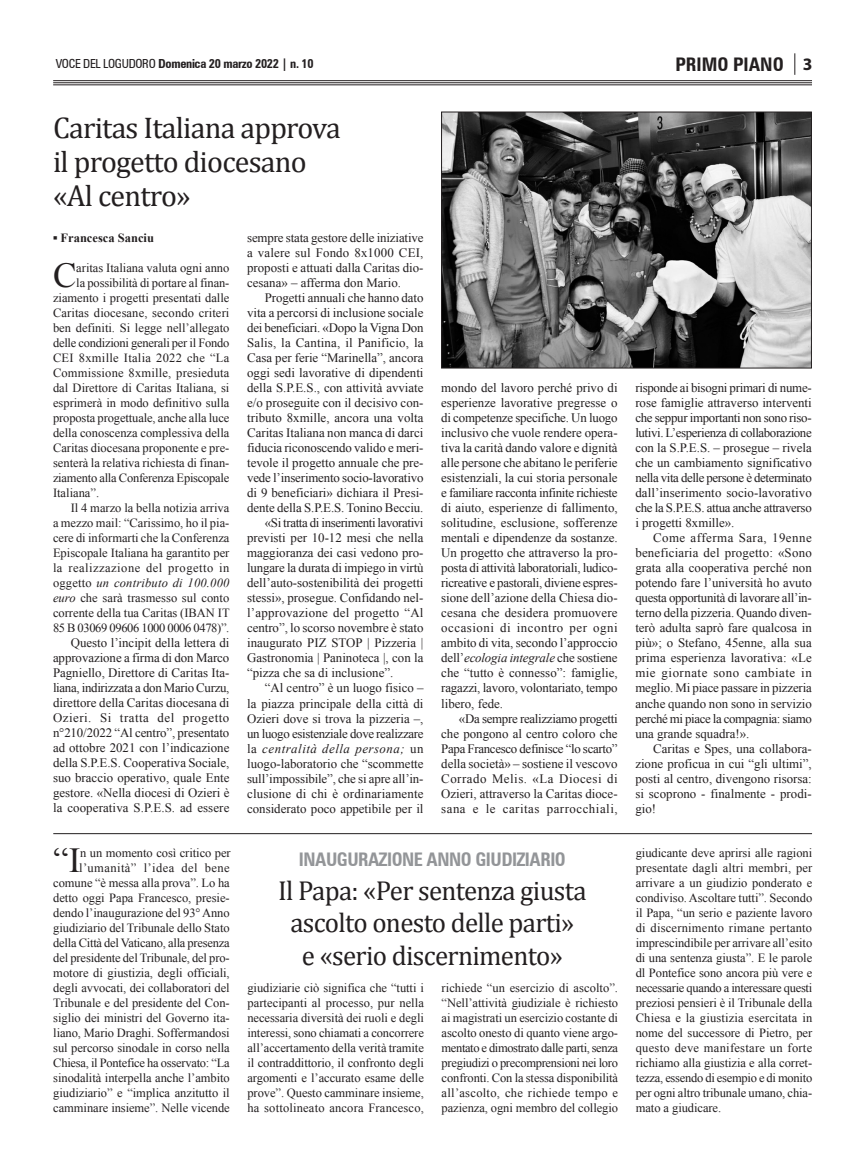
<style>
.page{position:relative;width:865px;height:1170px;background:#fff}
.page>*{position:absolute;margin:0;border:0;box-sizing:border-box;transform-origin:0 0}
.t1{font:35.12px "Times New Roman";color:#231f20}
.t2{font:30px "Cambria";letter-spacing:-.025em;color:#231f20}
.t3{font:27.5px/32.5px "Cambria";letter-spacing:-.025em;color:#231f20;text-align:center}
.t4{font:700 condensed 18.75px "Zurich BT";letter-spacing:-.025em;color:#939598}
.t5{font:700 condensed 18.75px "Zurich BT";color:#231f20}
.t6{font:700 17.5px "Myriad Pro";color:#231f20}
.t7{font:12.88px/15px "Times New Roman";color:#231f20;text-align:justify}
.t8{font:12.5px/15px "Times New Roman";letter-spacing:-.005em;color:#231f20;text-align:justify}
.t9{font:700 condensed 12.5px "Zurich BT";letter-spacing:-.025em;color:#231f20}
.t10{font:12.5px "Times New Roman";letter-spacing:.015em;color:#231f20}
.t11{font:12.5px "Times New Roman";letter-spacing:.025em;color:#231f20}
.t12{font:700 12.5px "Times New Roman";color:#231f20}
.s1{font-weight:400}
.s2{font-style:italic}
</style>
<div class="page">
<svg style="left:794px;top:53px;width:1px;height:22px"></svg>
<hr style="left:53px;top:80px;width:759px;height:1px;background:#231f20">
<hr style="left:53px;top:82px;width:759px;height:1px;background:#231f20">
<hr style="left:53px;top:84px;width:759px;height:1px;background:#231f20">
<img style="left:443px;top:114px;width:366px;height:252px">
<div style="left:441px;top:112px;width:370px;height:256px;border:1px solid #231f20"></div>
<hr style="left:53px;top:833px;width:759px;height:1px;background:#231f20">
<p class="t9" style="left:56px;top:56px;width:259px"><span class="s1">VOCE DEL LOGUDORO</span> Domenica 20 marzo 2022 | n. 10</p>
<p class="t5" style="left:675px;top:53px;width:110px">PRIMO PIANO</p>
<p class="t6" style="left:803px;top:53px;width:11px">3</p>
<p class="t2" style="left:53px;top:110px;width:289px">Caritas Italiana approva</p>
<p class="t2" style="left:53px;top:144px;width:255px">il progetto diocesano</p>
<p class="t2" style="left:53px;top:177px;width:139px">«Al centro»</p>
<p class="t12" style="left:53px;top:230px;width:102px">▪ Francesca Sanciu</p>
<p class="t1" style="left:53px;top:255px;width:25px">C</p>
<p class="t8" style="left:76px;top:260px;width:155px">aritas Italiana valuta ogni anno</p>
<p class="t8" style="left:76px;top:275px;width:155px">la possibilità di portare al finan-</p>
<p class="t8" style="left:53px;top:290px;width:178px">ziamento i progetti presentati dalle</p>
<p class="t8" style="left:53px;top:305px;width:178px">Caritas diocesane, secondo criteri</p>
<p class="t8" style="left:53px;top:320px;width:178px">ben definiti. Si legge nell’allegato</p>
<p class="t8" style="left:53px;top:335px;width:178px">delle condizioni generali per il Fondo</p>
<p class="t11" style="left:53px;top:350px;width:178px">CEI 8xmille Italia 2022 che “La</p>
<p class="t10" style="left:53px;top:365px;width:178px">Commissione 8xmille, presieduta</p>
<p class="t8" style="left:53px;top:380px;width:178px">dal Direttore di Caritas Italiana, si</p>
<p class="t8" style="left:53px;top:395px;width:178px">esprimerà in modo definitivo sulla</p>
<p class="t8" style="left:53px;top:410px;width:178px">proposta progettuale, anche alla luce</p>
<p class="t8" style="left:53px;top:425px;width:178px">della conoscenza complessiva della</p>
<p class="t8" style="left:53px;top:440px;width:178px">Caritas diocesana proponente e pre-</p>
<p class="t8" style="left:53px;top:455px;width:178px">senterà la relativa richiesta di finan-</p>
<p class="t8" style="left:53px;top:470px;width:178px">ziamento alla Conferenza Episcopale</p>
<p class="t8" style="left:53px;top:485px;width:48px">Italiana”.</p>
<p class="t8" style="left:53px;top:500px;width:178px;text-indent:18px">Il 4 marzo la bella notizia arriva a mezzo mail: “Carissimo, ho il pia&shy;cere di informarti che la Conferenza Episcopale Italiana ha garantito per la realizzazione del progetto in oggetto <span class="s2">un contributo di 100.000 euro</span> che sarà trasmesso sul conto corrente della tua Caritas (IBAN IT 85 B 03069 09606 1000 0006 0478)”.</p>
<p class="t7" style="left:53px;top:635px;width:178px;text-indent:18px">Questo l’incipit della lettera di approvazione a firma di don Marco Pagniello, Direttore di Caritas Ita&shy;liana, indirizzata a don Mario Curzu, direttore della Caritas diocesana di Ozieri. Si tratta del progetto n°210/2022 “Al centro”, presentato ad ottobre 2021 con l’indicazione della S.P.E.S. Cooperativa Sociale, suo braccio operativo, quale Ente gestore. «Nella diocesi di Ozieri è la cooperativa S.P.E.S. ad essere</p>
<p class="t7" style="left:247px;top:230px;width:178px">sempre stata gestore delle iniziative a valere sul Fondo 8x1000 CEI, proposti e attuati dalla Caritas dio&shy;cesana» – afferma don Mario.</p>
<p class="t7" style="left:247px;top:290px;width:178px;text-indent:18px">Progetti annuali che hanno dato vita a percorsi di inclusione sociale dei beneficiari. «Dopo la Vigna Don Salis, la Cantina, il Panificio, la Casa per ferie “Marinella”, ancora oggi sedi lavorative di dipendenti della S.P.E.S., con attività avviate e/o proseguite con il decisivo con&shy;tributo 8xmille, ancora una volta Caritas Italiana non manca di darci fiducia riconoscendo valido e meri&shy;tevole il progetto annuale che pre&shy;vede l’inserimento socio-lavorativo di 9 beneficiari» dichiara il Presi&shy;dente della S.P.E.S. Tonino Becciu.</p>
<p class="t7" style="left:247px;top:515px;width:178px;text-indent:18px">«Si tratta di inserimenti lavorativi previsti per 10-12 mesi che nella maggioranza dei casi vedono pro&shy;lungare la durata di impiego in virtù dell’auto-sostenibilità dei progetti stessi», prosegue. Confidando nel&shy;l’approvazione del progetto “Al centro”, lo scorso novembre è stato inaugurato PIZ STOP | Pizzeria | Gastronomia | Paninoteca |, con la “pizza che sa di inclusione”.</p>
<p class="t7" style="left:247px;top:680px;width:178px;text-indent:18px">“Al centro” è un luogo fisico – la piazza principale della città di Ozieri dove si trova la pizzeria –, un luogo esistenziale dove realizzare la <span class="s2">centralità della persona;</span> un luogo-laboratorio che “scommette sull’impossibile”, che si apre all’in&shy;clusione di chi è ordinariamente considerato poco appetibile per il</p>
<p class="t7" style="left:441px;top:380px;width:178px">mondo del lavoro perché privo di esperienze lavorative pregresse o di competenze specifiche. Un luogo inclusivo che vuole rendere opera&shy;tiva la carità dando valore e dignità alle persone che abitano le periferie esistenziali, la cui storia personale e familiare racconta infinite richieste di aiuto, esperienze di fallimento, solitudine, esclusione, sofferenze mentali e dipendenze da sostanze.<br>Un progetto che attraverso la pro&shy;posta di attività laboratoriali, ludico&shy;ricreative e pastorali, diviene espres&shy;sione dell’azione della Chiesa dio&shy;cesana che desidera promuovere occasioni di incontro per ogni ambito di vita, secondo l’approccio dell’<span class="s2">ecologia integrale</span> che sostiene che “tutto è connesso”: famiglie, ragazzi, lavoro, volontariato, tempo libero, fede.</p>
<p class="t7" style="left:441px;top:710px;width:178px;text-indent:18px">«Da sempre realizziamo progetti che pongono al centro coloro che Papa Francesco definisce “lo scarto” della società» – sostiene il vescovo Corrado Melis. «La Diocesi di Ozieri, attraverso la Caritas dioce&shy;sana e le caritas parrocchiali,</p>
<p class="t1" style="left:53px;top:841px;width:29px">“I</p>
<p class="t8" style="left:53px;top:845px;width:179px;text-align:right">n un momento così critico per l’umanità” l’idea del bene comune “è messa alla prova”. Lo ha detto oggi Papa Francesco, presie&shy;dendo l’inaugurazione del 93° Anno giudiziario del Tribunale dello Stato della Città del Vaticano, alla presenza del presidente del Tribunale, del pro&shy;motore di giustizia, degli officiali, degli avvocati, dei collaboratori del Tribunale e del presidente del Con&shy;siglio dei ministri del Governo ita&shy;liano, Mario Draghi. Soffermandosi sul percorso sinodale in corso nella Chiesa, il Pontefice ha osservato: “La sinodalità interpella anche l’ambito giudiziario” e “implica anzitutto il camminare insieme”. Nelle vicende</p>
<p class="t4" style="left:299px;top:847px;width:268px">INAUGURAZIONE ANNO GIUDIZIARIO</p>
<p class="t3" style="left:278px;top:873px;width:310px">Il Papa: «Per sentenza giusta ascolto onesto delle parti»</p>
<p class="t3" style="left:302px;top:938px;width:262px">e «serio discernimento»</p>
<p class="t8" style="left:247px;top:980px;width:178px">giudiziarie ciò significa che “tutti i partecipanti al processo, pur nella necessaria diversità dei ruoli e degli interessi, sono chiamati a concorrere all’accertamento della verità tramite il contraddittorio, il confronto degli argomenti e l’accurato esame delle prove”. Questo camminare insieme, ha sottolineato ancora Francesco,</p>
<p class="t8" style="left:441px;top:980px;width:178px">richiede “un esercizio di ascolto”. “Nell’attività giudiziale è richiesto ai magistrati un esercizio costante di ascolto onesto di quanto viene argo&shy;mentato e dimostrato dalle parti, senza pregiudizi o precomprensioni nei loro confronti. Con la stessa disponibilità all’ascolto, che richiede tempo e pazienza, ogni membro del collegio</p>
<p class="t7" style="left:635px;top:380px;width:178px">risponde ai bisogni primari di nume&shy;rose famiglie attraverso interventi che seppur importanti non sono riso&shy;lutivi. L’esperienza di collaborazione con la S.P.E.S. – prosegue – rivela che un cambiamento significativo nella vita delle persone è determinato dall’inserimento socio-lavorativo che la S.P.E.S. attua anche attraverso i progetti 8xmille».</p>
<p class="t7" style="left:635px;top:530px;width:178px;text-indent:18px">Come afferma Sara, 19enne beneficiaria del progetto: «Sono grata alla cooperativa perché non potendo fare l’università ho avuto questa opportunità di lavorare all’in&shy;terno della pizzeria. Quando diven&shy;terò adulta saprò fare qualcosa in più»; o Stefano, 45enne, alla sua prima esperienza lavorativa: «Le mie giornate sono cambiate in meglio. Mi piace passare in pizzeria anche quando non sono in servizio perché mi piace la compagnia: siamo una grande squadra!».</p>
<p class="t7" style="left:635px;top:740px;width:178px;text-indent:18px">Caritas e Spes, una collabora&shy;zione proficua in cui “gli ultimi”, posti al centro, divengono risorsa: si scoprono - finalmente - prodi&shy;gio!</p>
<p class="t8" style="left:635px;top:845px;width:178px">giudicante deve aprirsi alle ragioni presentate dagli altri membri, per arrivare a un giudizio ponderato e condiviso. Ascoltare tutti”. Secondo il Papa, “un serio e paziente lavoro di discernimento rimane pertanto imprescindibile per arrivare all’esito di una sentenza giusta”. E le parole dl Pontefice sono ancora più vere e necessarie quando a interessare questi preziosi pensieri è il Tribunale della Chiesa e la giustizia esercitata in nome del successore di Pietro, per questo deve manifestare un forte richiamo alla giustizia e alla corret&shy;tezza, essendo di esempio e di monito per ogni altro tribunale umano, chia&shy;mato a giudicare.</p>
</div>
